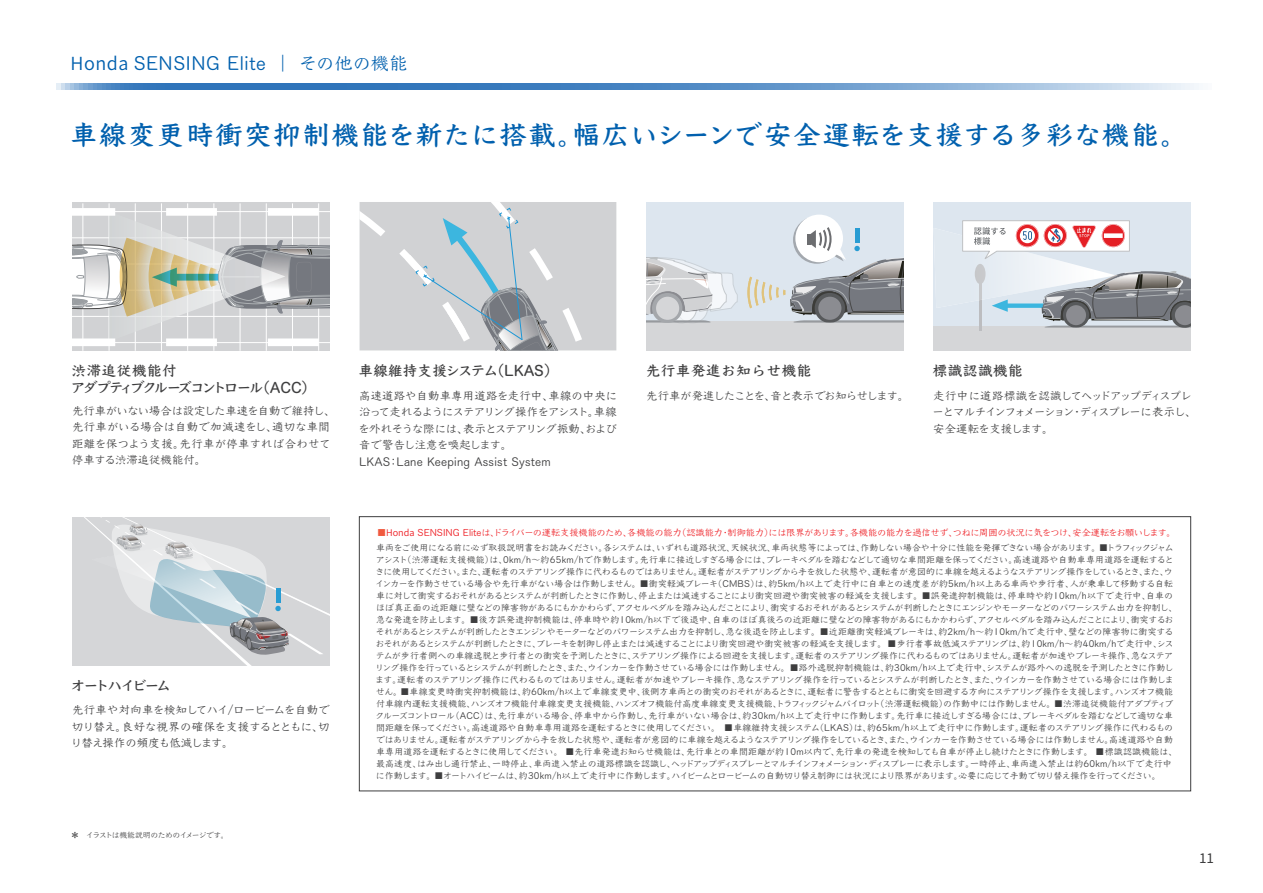
<style>
.page{position:relative;width:1263px;height:893px;background:#fff}
.page>*{position:absolute;margin:0;border:0;box-sizing:border-box;transform-origin:0 0}
.t1{font:700 27px "Yu Kyo Yoko";letter-spacing:.075em;color:#0160ae}
.t2{font:500 18px "Yu Kyo Yoko";letter-spacing:.03em;color:#0160ae}
.t3{font:700 14.4px/16.5px "Yu Kyo Yoko";letter-spacing:-.11em;color:#3e3e3f}
.t4{font:700 14.4px "Yu Kyo Yoko";color:#3e3e3f}
.t5{font:700 14.4px "Yu Kyo Yoko";letter-spacing:.05em;color:#3e3e3f}
.t6{font:700 14.4px "Yu Kyo Yoko";letter-spacing:-.13em;color:#3e3e3f}
.t7{font:500 11.25px/16.5px "Yu Kyo Yoko";letter-spacing:-.005em;color:#3e3e3f;text-align:justify}
.t8{font:500 11.25px/16.5px "Yu Kyo Yoko";letter-spacing:.015em;color:#3e3e3f}
.t9{font:500 11.25px/16.5px "Yu Kyo Yoko";letter-spacing:-.065em;color:#3e3e3f}
.t10{font:500 9.15px "Yu Kyo Yoko";letter-spacing:-.015em;color:#ee1d23}
.t11{font:500 8.85px/12px "Yu Kyo Yoko";letter-spacing:-.025em;color:#3e3e3f}
.t12{font:500 7.8px "Yu Kyo Yoko";letter-spacing:-.065em;color:#3e3e3f}
.s1{font-family:"Source Han Sans JP";font-weight:400}
.s2{color:#f0593e}
</style>
<div class="page">
<svg style="left:56px;top:83px;width:1143px;height:7px;background:#6497cb"></svg>
<div style="left:646px;top:202px;width:258px;height:149px;background:#dde6ef"></div>
<div style="left:646px;top:321px;width:258px;height:30px;background:#d5d6d8"></div>
<svg style="left:646px;top:257px;width:92px;height:66px"></svg>
<div style="left:656px;top:297px;width:23px;height:23px;background:#d5d6d8;border-radius:50%"></div>
<svg style="left:768px;top:284px;width:4px;height:17px"></svg>
<svg style="left:761px;top:281px;width:5px;height:23px"></svg>
<svg style="left:754px;top:279px;width:5px;height:27px"></svg>
<svg style="left:747px;top:276px;width:5px;height:33px"></svg>
<div style="left:795px;top:215px;width:48px;height:47px;background:#fff;border-radius:50%"></div>
<div style="left:933px;top:202px;width:258px;height:149px;background:#dde6ef"></div>
<div style="left:933px;top:326px;width:258px;height:25px;background:#d5d6d8"></div>
<hr style="left:979px;top:280px;width:2px;height:51px;background:#bcbdc0">
<div style="left:72px;top:517px;width:258px;height:148px;background:#d5d6d8"></div>
<svg style="left:81px;top:517px;width:249px;height:149px"></svg>
<hr style="left:276px;top:589px;width:4px;height:14px;background:#289cd3">
<svg style="left:776px;top:224px;width:128px;height:99px"></svg>
<div style="left:72px;top:202px;width:258px;height:149px;background:#d1d2d4"></div>
<hr style="left:109px;top:203px;width:1px;height:148px;background:#fff">
<hr style="left:83px;top:203px;width:1px;height:148px;background:#fff">
<hr style="left:135px;top:203px;width:1px;height:148px;background:#fff">
<hr style="left:161px;top:203px;width:1px;height:148px;background:#fff">
<hr style="left:187px;top:203px;width:1px;height:148px;background:#fff">
<hr style="left:214px;top:203px;width:1px;height:148px;background:#fff">
<hr style="left:240px;top:203px;width:1px;height:148px;background:#fff">
<hr style="left:266px;top:203px;width:1px;height:148px;background:#fff">
<hr style="left:292px;top:203px;width:1px;height:148px;background:#fff">
<hr style="left:318px;top:203px;width:1px;height:148px;background:#fff">
<svg style="left:72px;top:208px;width:258px;height:138px"></svg>
<svg style="left:359px;top:202px;width:257px;height:149px;background:#c9cdd1"></svg>
<svg style="left:962px;top:220px;width:229px;height:108px"></svg>
<h2 class="t2" style="left:71px;top:50px;width:338px"><span class="s1">Honda</span> SENSING Elite | その他の機能</h2>
<h1 class="t1" style="left:70px;top:115px;width:1119px">車線変更時衝突抑制機能を新たに搭載。幅広いシーンで安全運転を支援する多彩な機能。</h1>
<h3 class="t3" style="left:71px;top:363px;width:247px">渋滞追従機能付<br>アダプティブクルーズコントロール（ACC）</h3>
<p class="t7" style="left:72px;top:402px;width:265px;text-align:left">先行車がいない場合は設定した車速を自動で維持し、先行車がいる場合は自動で加減速をし、適切な車間距離を保つよう支援。先行車が停車すれば合わせて停車する渋滞追従機能付。</p>
<h3 class="t6" style="left:71px;top:675px;width:102px">オートハイビーム</h3>
<p class="t7" style="left:71px;top:702px;width:260px">先行車や対向車を検知してハイ/ロービームを自動で切り替え。良好な視界の確保を支援するとともに、切り替え操作の頻度も低減します。</p>
<p class="t12" style="left:71px;top:829px;width:159px">＊　イラストは機能説明のためのイメージです。</p>
<h3 class="t4" style="left:359px;top:360px;width:201px">車線維持支援システム（LKAS）</h3>
<h3 class="t5" style="left:646px;top:360px;width:167px">先行車発進お知らせ機能</h3>
<p class="t8" style="left:358px;top:388px;width:260px">高速道路や自動車専用道路を走行中、車線の中央に沿って走れるようにステアリング操作をアシスト。車線を外れそうな際には、表示とステアリング振動、および音で警告し注意を喚起します。<br>LKAS：Lane Keeping Assist System</p>
<p class="t9" style="left:646px;top:388px;width:264px">先行車が発進したことを、音と表示でお知らせします。</p>
<h3 class="t4" style="left:933px;top:360px;width:91px">標識認識機能</h3>
<p class="t9" style="left:932px;top:388px;width:265px">走行中に道路標識を認識してヘッドアップディスプレーとマルチインフォメーション・ディスプレーに表示し、安全運転を支援します。</p>
<p class="t10" style="left:377px;top:526px;width:800px"><span class="s2">■</span><span class="s1">Honda</span> SENSING Eliteは、ドライバーの運転支援機能のため、各機能の能力（認識能力・制御能力）には限界があります。各機能の能力を過信せず、つねに周囲の状況に気をつけ、安全運転をお願いします。</p>
<p class="t11" style="left:375px;top:541px;width:804px">車両をご使用になる前に必ず取扱説明書をお読みください。各システムは、いずれも道路状況、天候状況、車両状態等によっては、作動しない場合や十分に性能を発揮できない場合があります。■トラフィックジャムアシスト（渋滞運転支援機能）は、0km/h～約65km/hで作動します。先行車に接近しすぎる場合には、ブレーキペダルを踏むなどして適切な車間距離を保ってください。高速道路や自動車専用道路を運転するときに使用してください。また、運転者のステアリング操作に代わるものではありません。運転者がステアリングから手を放した状態や、運転者が意図的に車線を越えるようなステアリング操作をしているとき、また、ウインカーを作動させている場合や先行車がない場合は作動しません。■衝突軽減ブレーキ（CMBS）は、約5km/h以上で走行中に自車との速度差が約5km/h以上ある車両や歩行者、人が乗車して移動する自転車に対して衝突するおそれがあるとシステムが判断したときに作動し、停止または減速することにより衝突回避や衝突被害の軽減を支援します。■誤発進抑制機能は、停車時や約10km/h以下で走行中、自車のほぼ真正面の近距離に壁などの障害物があるにもかかわらず、アクセルペダルを踏み込んだことにより、衝突するおそれがあるとシステムが判断したときにエンジンやモーターなどのパワーシステム出力を抑制し、急な発進を防止します。■後方誤発進抑制機能は、停車時や約10km/h以下で後退中、自車のほぼ真後ろの近距離に壁などの障害物があるにもかかわらず、アクセルペダルを踏み込んだことにより、衝突するおそれがあるとシステムが判断したときエンジンやモーターなどのパワーシステム出力を抑制し、急な後退を防止します。■近距離衝突軽減ブレーキは、約2km/h～約10km/hで走行中、壁などの障害物に衝突するおそれがあるとシステムが判断したときに、ブレーキを制御し停止または減速することにより衝突回避や衝突被害の軽減を支援します。 ■歩行者事故低減ステアリングは、約10km/h～約40km/hで走行中、システムが歩行者側への車線逸脱と歩行者との衝突を予測したときに、ステアリング操作による回避を支援します。運転者のステアリング操作に代わるものではありません。運転者が加速やブレーキ操作、急なステアリング操作を行っているとシステムが判断したとき、また、ウインカーを作動させている場合には作動しません。■路外逸脱抑制機能は、約30km/h以上で走行中、システムが路外への逸脱を予測したときに作動します。運転者のステアリング操作に代わるものではありません。運転者が加速やブレーキ操作、急なステアリング操作を行っているとシステムが判断したとき、また、ウインカーを作動させている場合には作動しません。■車線変更時衝突抑制機能は、約60km/h以上で車線変更中、後側方車両との衝突のおそれがあるときに、運転者に警告するとともに衝突を回避する方向にステアリング操作を支援します。ハンズオフ機能付車線内運転支援機能、ハンズオフ機能付車線変更支援機能、ハンズオフ機能付高度車線変更支援機能、トラフィックジャムパイロット（渋滞運転機能）の作動中には作動しません。■渋滞追従機能付アダプティブクルーズコントロール（ACC）は、先行車がいる場合、停車中から作動し、先行車がいない場合は、約30km/h以上で走行中に作動します。先行車に接近しすぎる場合には、ブレーキペダルを踏むなどして適切な車間距離を保ってください。高速道路や自動車専用道路を運転するときに使用してください。 ■車線維持支援システム（LKAS）は、約65km/h以上で走行中に作動します。運転者のステアリング操作に代わるものではありません。運転者がステアリングから手を放した状態や、運転者が意図的に車線を越えるようなステアリング操作をしているとき、また、ウインカーを作動させている場合には作動しません。高速道路や自動車専用道路を運転するときに使用してください。 ■先行車発進お知らせ機能は、先行車との車間距離が約10m以内で、先行車の発進を検知しても自車が停止し続けたときに作動します。 ■標識認識機能は、最高速度、はみ出し通行禁止、一時停止、車両進入禁止の道路標識を認識し、ヘッドアップディスプレーとマルチインフォメーション・ディスプレーに表示します。一時停止、車両進入禁止は約60km/h以下で走行中に作動します。■オートハイビームは、約30km/h以上で走行中に作動します。ハイビームとロービームの自動切り替え制御には状況により限界があります。必要に応じて手動で切り替え操作を行ってください。</p>
</div>
